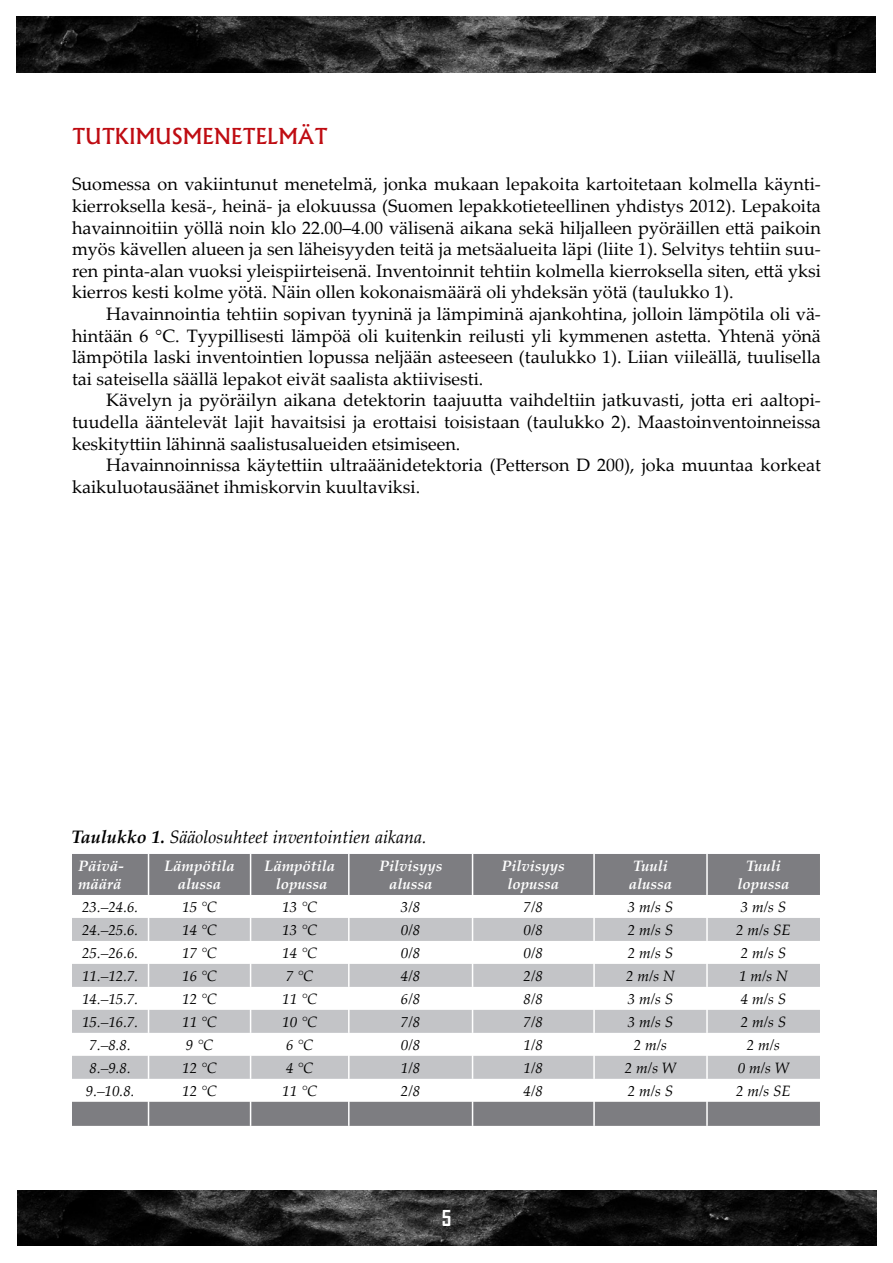
<style>
.page{position:relative;width:893px;height:1263px;background:#fff}
.page>*{position:absolute;margin:0;border:0;box-sizing:border-box;transform-origin:0 0}
.Perusotsikko{font:500 21px "Albertus";color:#bf0c12}
.t1{font:700 21px "Agency FB";color:#fff}
.Leipäteksti{font:18px/21.6px "Palatino Linotype";color:#000;text-align:justify}
.Perusteksti{font:18px/21.6px "Palatino Linotype";color:#000;text-align:justify}
.Perusteksti-2{font:italic 18px "Palatino Linotype";color:#000}
.t2{font:italic 15px "Palatino Linotype";color:#000}
.t3{font:italic 700 15px "Palatino Linotype";color:#fff}
.s1{font-weight:700}
</style>
<div class="page">
<img style="left:17px;top:17px;width:859px;height:55px">
<img style="left:17px;top:1191px;width:859px;height:55px">
<svg style="left:72px;top:854px;width:748px;height:272px;fill:#7d7d81"></svg>
<svg style="left:72px;top:918px;width:748px;height:161px;fill:#c3c4c7"></svg>
<hr style="left:148px;top:854px;width:1px;height:41px;background:#fff">
<hr style="left:250px;top:854px;width:1px;height:41px;background:#fff">
<hr style="left:348px;top:854px;width:2px;height:41px;background:#fff">
<hr style="left:472px;top:854px;width:1px;height:41px;background:#fff">
<hr style="left:593px;top:854px;width:2px;height:41px;background:#fff">
<hr style="left:706px;top:854px;width:2px;height:41px;background:#fff">
<hr style="left:348px;top:895px;width:2px;height:23px;background:#fff">
<hr style="left:593px;top:895px;width:2px;height:23px;background:#fff">
<hr style="left:706px;top:895px;width:2px;height:23px;background:#fff">
<hr style="left:348px;top:918px;width:2px;height:23px;background:#fff">
<hr style="left:593px;top:918px;width:2px;height:23px;background:#fff">
<hr style="left:706px;top:918px;width:2px;height:23px;background:#fff">
<hr style="left:348px;top:941px;width:2px;height:23px;background:#fff">
<hr style="left:593px;top:941px;width:2px;height:23px;background:#fff">
<hr style="left:706px;top:941px;width:2px;height:23px;background:#fff">
<hr style="left:348px;top:964px;width:2px;height:23px;background:#fff">
<hr style="left:593px;top:964px;width:2px;height:23px;background:#fff">
<hr style="left:706px;top:964px;width:2px;height:23px;background:#fff">
<hr style="left:348px;top:987px;width:2px;height:23px;background:#fff">
<hr style="left:593px;top:987px;width:2px;height:23px;background:#fff">
<hr style="left:706px;top:987px;width:2px;height:23px;background:#fff">
<hr style="left:348px;top:1010px;width:2px;height:23px;background:#fff">
<hr style="left:593px;top:1010px;width:2px;height:23px;background:#fff">
<hr style="left:706px;top:1010px;width:2px;height:23px;background:#fff">
<hr style="left:348px;top:1033px;width:2px;height:23px;background:#fff">
<hr style="left:593px;top:1033px;width:2px;height:23px;background:#fff">
<hr style="left:706px;top:1033px;width:2px;height:23px;background:#fff">
<hr style="left:348px;top:1056px;width:2px;height:23px;background:#fff">
<hr style="left:593px;top:1056px;width:2px;height:23px;background:#fff">
<hr style="left:706px;top:1056px;width:2px;height:23px;background:#fff">
<hr style="left:348px;top:1079px;width:2px;height:23px;background:#fff">
<hr style="left:593px;top:1079px;width:2px;height:23px;background:#fff">
<hr style="left:706px;top:1079px;width:2px;height:23px;background:#fff">
<svg style="left:148px;top:895px;width:1px;height:231px"></svg>
<svg style="left:250px;top:895px;width:1px;height:231px"></svg>
<hr style="left:348px;top:1102px;width:2px;height:24px;background:#fff">
<svg style="left:472px;top:895px;width:1px;height:231px"></svg>
<hr style="left:593px;top:1102px;width:2px;height:24px;background:#fff">
<hr style="left:706px;top:1102px;width:2px;height:24px;background:#fff">
<p class="Perusotsikko" style="left:72px;top:123px;width:257px">TUTKIMUSMENETELMÄT</p>
<p class="Perusteksti" style="left:72px;top:173px;width:750px">Suomessa on vakiintunut menetelmä, jonka mukaan lepakoita kartoitetaan kolmella käynti&shy;kierroksella kesä-, heinä- ja elokuussa (Suomen lepakkotieteellinen yhdistys 2012). Lepakoita havainnoitiin yöllä noin klo 22.00–4.00 välisenä aikana sekä hiljalleen pyöräillen että paikoin myös kävellen alueen ja sen läheisyyden teitä ja metsäalueita läpi (liite 1). Selvitys tehtiin suu&shy;ren pinta-alan vuoksi yleispiirteisenä. Inventoinnit tehtiin kolmella kierroksella siten, että yksi kierros kesti kolme yötä. Näin ollen kokonaismäärä oli yhdeksän yötä (taulukko 1).</p>
<p class="Leipäteksti" style="left:72px;top:302px;width:750px;text-indent:34px">Havainnointia tehtiin sopivan tyyninä ja lämpiminä ajankohtina, jolloin lämpötila oli vä&shy;hintään 6 °C. Tyypillisesti lämpöä oli kuitenkin reilusti yli kymmenen astetta. Yhtenä yönä lämpötila laski inventointien lopussa neljään asteeseen (taulukko 1). Liian viileällä, tuulisella tai sateisella säällä lepakot eivät saalista aktiivisesti.</p>
<p class="Leipäteksti" style="left:72px;top:389px;width:750px;text-indent:34px">Kävelyn ja pyöräilyn aikana detektorin taajuutta vaihdeltiin jatkuvasti, jotta eri aaltopi&shy;tuudella ääntelevät lajit havaitsisi ja erottaisi toisistaan (taulukko 2). Maastoinventoinneissa keskityttiin lähinnä saalistusalueiden etsimiseen.</p>
<p class="Leipäteksti" style="left:72px;top:454px;width:750px;text-indent:34px">Havainnoinnissa käytettiin ultraäänidetektoria (Petterson D 200), joka muuntaa korkeat kaikuluotausäänet ihmiskorvin kuultaviksi.</p>
<p class="Perusteksti-2" style="left:71px;top:824px;width:357px"><span class="s1">Taulukko 1.</span> Sääolosuhteet inventointien aikana.</p>
<p class="t3" style="left:78px;top:855px;width:47px">Päivä-</p>
<p class="t3" style="left:78px;top:873px;width:45px">määrä</p>
<p class="t3" style="left:164px;top:855px;width:72px">Lämpötila</p>
<p class="t3" style="left:178px;top:873px;width:45px">alussa</p>
<p class="t3" style="left:264px;top:855px;width:72px">Lämpötila</p>
<p class="t3" style="left:276px;top:873px;width:53px">lopussa</p>
<p class="t3" style="left:379px;top:855px;width:65px">Pilvisyys</p>
<p class="t3" style="left:389px;top:873px;width:45px">alussa</p>
<p class="t3" style="left:502px;top:855px;width:65px">Pilvisyys</p>
<p class="t3" style="left:507px;top:873px;width:53px">lopussa</p>
<p class="t3" style="left:633px;top:855px;width:36px">Tuuli</p>
<p class="t3" style="left:629px;top:873px;width:45px">alussa</p>
<p class="t3" style="left:746px;top:855px;width:36px">Tuuli</p>
<p class="t3" style="left:738px;top:873px;width:53px">lopussa</p>
<p class="t2" style="left:82px;top:896px;width:58px">23.–24.6.</p>
<p class="t2" style="left:182px;top:896px;width:36px">15 °C</p>
<p class="t2" style="left:282px;top:896px;width:36px">13 °C</p>
<p class="t2" style="left:401px;top:896px;width:21px">3/8</p>
<p class="t2" style="left:524px;top:896px;width:21px">7/8</p>
<p class="t2" style="left:628px;top:896px;width:47px">3 m/s S</p>
<p class="t2" style="left:741px;top:896px;width:47px">3 m/s S</p>
<p class="t2" style="left:82px;top:919px;width:58px">24.–25.6.</p>
<p class="t2" style="left:182px;top:919px;width:36px">14 °C</p>
<p class="t2" style="left:282px;top:919px;width:36px">13 °C</p>
<p class="t2" style="left:401px;top:919px;width:21px">0/8</p>
<p class="t2" style="left:524px;top:919px;width:21px">0/8</p>
<p class="t2" style="left:628px;top:919px;width:47px">2 m/s S</p>
<p class="t2" style="left:736px;top:919px;width:56px">2 m/s SE</p>
<p class="t2" style="left:82px;top:942px;width:58px">25.–26.6.</p>
<p class="t2" style="left:182px;top:942px;width:36px">17 °C</p>
<p class="t2" style="left:282px;top:942px;width:36px">14 °C</p>
<p class="t2" style="left:401px;top:942px;width:21px">0/8</p>
<p class="t2" style="left:524px;top:942px;width:21px">0/8</p>
<p class="t2" style="left:628px;top:942px;width:47px">2 m/s S</p>
<p class="t2" style="left:741px;top:942px;width:47px">2 m/s S</p>
<p class="t2" style="left:82px;top:965px;width:58px">11.–12.7.</p>
<p class="t2" style="left:182px;top:965px;width:36px">16 °C</p>
<p class="t2" style="left:286px;top:965px;width:29px">7 °C</p>
<p class="t2" style="left:401px;top:965px;width:21px">4/8</p>
<p class="t2" style="left:524px;top:965px;width:21px">2/8</p>
<p class="t2" style="left:626px;top:965px;width:50px">2 m/s N</p>
<p class="t2" style="left:739px;top:965px;width:50px">1 m/s N</p>
<p class="t2" style="left:82px;top:988px;width:58px">14.–15.7.</p>
<p class="t2" style="left:182px;top:988px;width:36px">12 °C</p>
<p class="t2" style="left:282px;top:988px;width:36px">11 °C</p>
<p class="t2" style="left:401px;top:988px;width:21px">6/8</p>
<p class="t2" style="left:524px;top:988px;width:21px">8/8</p>
<p class="t2" style="left:628px;top:988px;width:47px">3 m/s S</p>
<p class="t2" style="left:741px;top:988px;width:47px">4 m/s S</p>
<p class="t2" style="left:82px;top:1011px;width:58px">15.–16.7.</p>
<p class="t2" style="left:182px;top:1011px;width:36px">11 °C</p>
<p class="t2" style="left:282px;top:1011px;width:36px">10 °C</p>
<p class="t2" style="left:401px;top:1011px;width:21px">7/8</p>
<p class="t2" style="left:524px;top:1011px;width:21px">7/8</p>
<p class="t2" style="left:628px;top:1011px;width:47px">3 m/s S</p>
<p class="t2" style="left:741px;top:1011px;width:47px">2 m/s S</p>
<p class="t2" style="left:90px;top:1034px;width:43px">7.–8.8.</p>
<p class="t2" style="left:186px;top:1034px;width:29px">9 °C</p>
<p class="t2" style="left:286px;top:1034px;width:29px">6 °C</p>
<p class="t2" style="left:401px;top:1034px;width:21px">0/8</p>
<p class="t2" style="left:524px;top:1034px;width:21px">1/8</p>
<p class="t2" style="left:634px;top:1034px;width:35px">2 m/s</p>
<p class="t2" style="left:747px;top:1034px;width:35px">2 m/s</p>
<p class="t2" style="left:90px;top:1057px;width:43px">8.–9.8.</p>
<p class="t2" style="left:182px;top:1057px;width:36px">12 °C</p>
<p class="t2" style="left:286px;top:1057px;width:29px">4 °C</p>
<p class="t2" style="left:401px;top:1057px;width:21px">1/8</p>
<p class="t2" style="left:524px;top:1057px;width:21px">1/8</p>
<p class="t2" style="left:625px;top:1057px;width:53px">2 m/s W</p>
<p class="t2" style="left:738px;top:1057px;width:53px">0 m/s W</p>
<p class="t2" style="left:86px;top:1080px;width:50px">9.–10.8.</p>
<p class="t2" style="left:182px;top:1080px;width:36px">12 °C</p>
<p class="t2" style="left:282px;top:1080px;width:36px">11 °C</p>
<p class="t2" style="left:401px;top:1080px;width:21px">2/8</p>
<p class="t2" style="left:524px;top:1080px;width:21px">4/8</p>
<p class="t2" style="left:628px;top:1080px;width:47px">2 m/s S</p>
<p class="t2" style="left:736px;top:1080px;width:56px">2 m/s SE</p>
<p class="t1" style="left:442px;top:1205px;width:11px">5</p>
</div>
